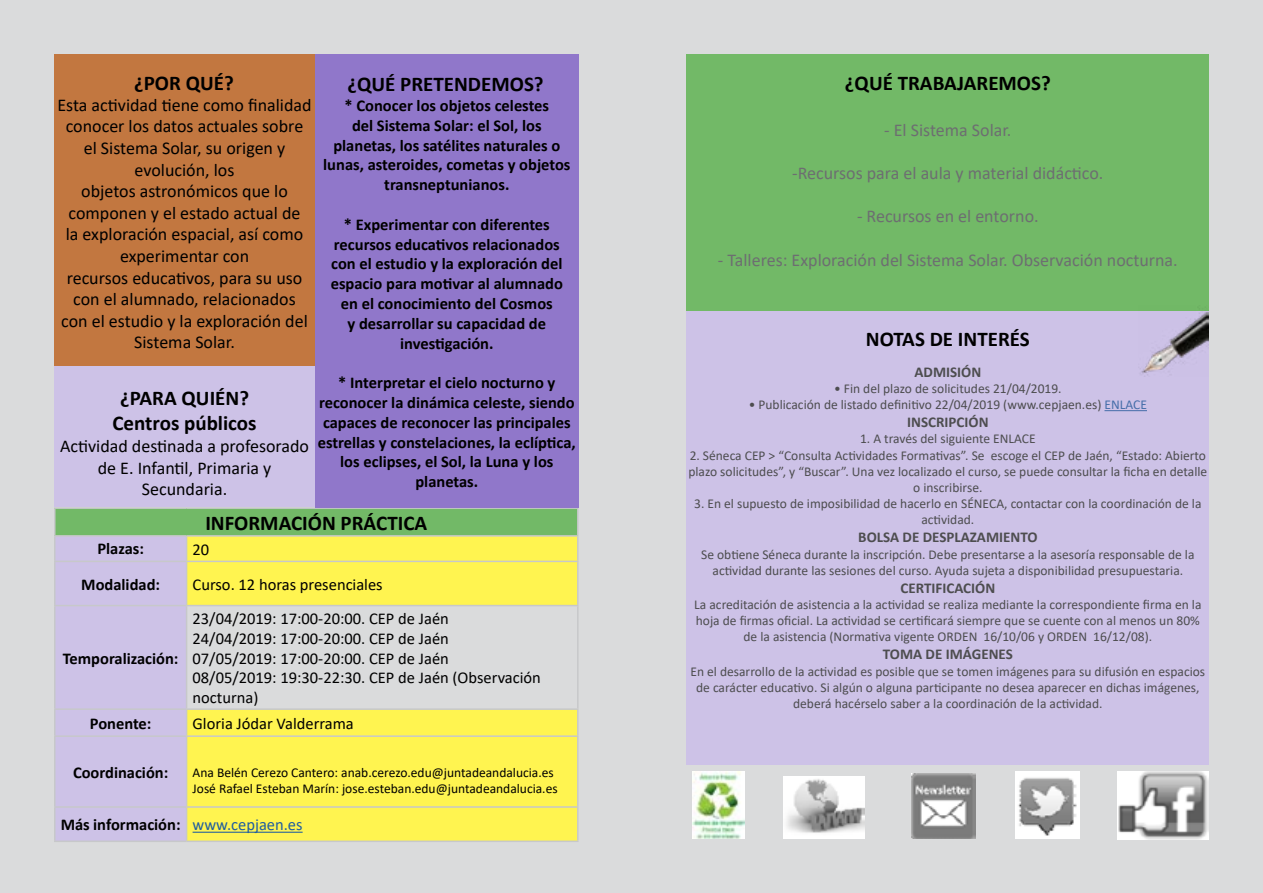
<style>
.page{position:relative;width:1263px;height:893px;background:#dadbdc}
.page>*{position:absolute;margin:0;border:0;box-sizing:border-box;transform-origin:0 0}
.t1{font:700 21px/25.2px "Calibri";color:#000;text-align:center}
.t2{font:18px/21.6px "Calibri";color:#000;text-align:center}
.t3{font:18px "Calibri";color:#6d6e71}
.t4{font:700 16.5px/19.8px "Calibri";color:#000;text-align:center}
.t5{font:16.5px/19.8px "Calibri";color:#000}
.t6{font:700 15px "Calibri";color:#4d4d4f}
.t7{font:13.5px/16.2px "Calibri";color:#4d4d4f;text-align:center}
.t8{font:13.5px/16.2px "Calibri";color:#000}
.s1{font-weight:400;color:#215e9e}
.s2{color:#456da9}
</style>
<div class="page">
<div style="left:55px;top:508px;width:523px;height:28px;background:#72b967"></div>
<svg style="left:187px;top:537px;width:390px;height:304px;fill:#fff450"></svg>
<hr style="left:54px;top:507px;width:133px;height:2px;background:#c7c8ca">
<hr style="left:54px;top:509px;width:2px;height:26px;background:#c7c8ca">
<hr style="left:187px;top:507px;width:391px;height:2px;background:#c7c8ca">
<hr style="left:54px;top:535px;width:133px;height:2px;background:#c7c8ca">
<hr style="left:54px;top:537px;width:2px;height:24px;background:#c7c8ca">
<hr style="left:187px;top:535px;width:391px;height:2px;background:#c7c8ca">
<svg style="left:577px;top:509px;width:1px;height:52px"></svg>
<hr style="left:54px;top:561px;width:133px;height:1px;background:#c7c8ca">
<hr style="left:54px;top:562px;width:2px;height:43px;background:#c7c8ca">
<hr style="left:187px;top:561px;width:391px;height:1px;background:#c7c8ca">
<hr style="left:577px;top:562px;width:1px;height:43px;background:#c7c8ca">
<hr style="left:54px;top:605px;width:133px;height:1px;background:#c7c8ca">
<hr style="left:54px;top:606px;width:2px;height:102px;background:#c7c8ca">
<hr style="left:187px;top:605px;width:391px;height:1px;background:#c7c8ca">
<hr style="left:577px;top:606px;width:1px;height:102px;background:#c7c8ca">
<hr style="left:54px;top:708px;width:133px;height:2px;background:#c7c8ca">
<hr style="left:54px;top:710px;width:2px;height:25px;background:#c7c8ca">
<hr style="left:187px;top:708px;width:391px;height:2px;background:#c7c8ca">
<div style="left:55px;top:536px;width:132px;height:305px;background:#cdc2e7"></div>
<svg style="left:577px;top:710px;width:1px;height:25px"></svg>
<hr style="left:54px;top:735px;width:133px;height:2px;background:#c7c8ca">
<hr style="left:54px;top:737px;width:2px;height:69px;background:#c7c8ca">
<hr style="left:187px;top:735px;width:391px;height:2px;background:#c7c8ca">
<hr style="left:186px;top:737px;width:1px;height:69px;background:#c7c8ca">
<hr style="left:577px;top:737px;width:1px;height:69px;background:#c7c8ca">
<hr style="left:54px;top:806px;width:133px;height:2px;background:#c7c8ca">
<hr style="left:54px;top:808px;width:2px;height:33px;background:#c7c8ca">
<hr style="left:187px;top:806px;width:391px;height:2px;background:#c7c8ca">
<hr style="left:186px;top:808px;width:1px;height:33px;background:#c7c8ca">
<hr style="left:577px;top:808px;width:1px;height:33px;background:#c7c8ca">
<hr style="left:54px;top:841px;width:133px;height:1px;background:#c7c8ca">
<hr style="left:187px;top:841px;width:391px;height:1px;background:#c7c8ca">
<hr style="left:193px;top:832px;width:110px;height:1px;background:#215e9e">
<div style="left:54px;top:54px;width:261px;height:312px;background:#c27740"></div>
<div style="left:54px;top:366px;width:261px;height:141px;background:#cdc2e7"></div>
<div style="left:315px;top:54px;width:263px;height:453px;background:#9077ca"></div>
<div style="left:687px;top:54px;width:522px;height:256px;background:#72b967"></div>
<div style="left:687px;top:311px;width:522px;height:454px;background:#cdc2e7"></div>
<hr style="left:1104px;top:410px;width:43px;height:1px;background:#456da9">
<img style="left:692px;top:772px;width:52px;height:67px">
<img style="left:783px;top:777px;width:81px;height:61px">
<img style="left:912px;top:774px;width:63px;height:65px">
<img style="left:1015px;top:772px;width:64px;height:66px">
<img style="left:1118px;top:772px;width:91px;height:68px">
<img style="left:1138px;top:310px;width:71px;height:65px">
<h1 class="t1" style="left:134px;top:70px;width:101px">¿POR QUÉ?</h1>
<h1 class="t1" style="left:347px;top:71px;width:198px">¿QUÉ PRETENDEMOS?</h1>
<h1 class="t1" style="left:845px;top:70px;width:207px">¿QUÉ TRABAJAREMOS?</h1>
<p class="t2" style="left:58px;top:93px;width:255px">Esta actividad tiene como finalidad conocer los datos actuales sobre el Sistema Solar, su origen y evolución, los<br>objetos astronómicos que lo componen y el estado actual de<br>la exploración espacial, así como experimentar con<br>recursos educativos, para su uso con el alumnado, relacionados<br>con el estudio y la exploración del<br>Sistema Solar.</p>
<h1 class="t1" style="left:112px;top:385px;width:146px">¿PARA QUIÉN?<br>Centros públicos</h1>
<h2 class="t2" style="left:60px;top:435px;width:251px">Actividad destinada a profesorado de E. Infantil, Primaria y<br>Secundaria.</h2>
<p class="t4" style="left:323px;top:95px;width:249px">* Conocer los objetos celestes<br>del Sistema Solar: el Sol, los planetas, los satélites naturales o lunas, asteroides, cometas y objetos transneptunianos.</p>
<p class="t4" style="left:331px;top:214px;width:234px">* Experimentar con diferentes recursos educativos relacionados con el estudio y la exploración del espacio para motivar al alumnado en el conocimiento del Cosmos<br>y desarrollar su capacidad de investigación.</p>
<p class="t4" style="left:318px;top:373px;width:259px">* Interpretar el cielo nocturno y reconocer la dinámica celeste, siendo capaces de reconocer las principales estrellas y constelaciones, la eclíptica, los eclipses, el Sol, la Luna y los planetas.</p>
<h1 class="t1" style="left:205px;top:510px;width:223px">INFORMACIÓN PRÁCTICA</h1>
<p class="t4" style="left:97px;top:539px;width:48px">Plazas:</p>
<p class="t5" style="left:193px;top:539px;width:18px">20</p>
<p class="t4" style="left:81px;top:574px;width:80px">Modalidad:</p>
<p class="t5" style="left:193px;top:574px;width:192px">Curso. 12 horas presenciales</p>
<p class="t4" style="left:63px;top:648px;width:117px">Temporalización:</p>
<p class="t5" style="left:193px;top:608px;width:350px">23/04/2019: 17:00-20:00. CEP de Jaén<br>24/04/2019: 17:00-20:00. CEP de Jaén<br>07/05/2019: 17:00-20:00. CEP de Jaén<br>08/05/2019: 19:30-22:30. CEP de Jaén (Observación nocturna)</p>
<p class="t4" style="left:90px;top:713px;width:63px">Ponente:</p>
<p class="t5" style="left:193px;top:713px;width:163px">Gloria Jódar Valderrama</p>
<p class="t4" style="left:73px;top:762px;width:97px">Coordinación:</p>
<p class="t8" style="left:193px;top:764px;width:367px">Ana Belén Cerezo Cantero: anab.cerezo.edu@juntadeandalucia.es<br>José Rafael Esteban Marín: jose.esteban.edu@juntadeandalucia.es</p>
<p class="t4" style="left:61px;top:815px;width:243px">Más información: <span class="s1">www.cepjaen.es</span></p>
<h2 class="t3" style="left:884px;top:117px;width:129px">- El Sistema Solar.</h2>
<h2 class="t3" style="left:792px;top:161px;width:313px">-Recursos para el aula y material didáctico.</h2>
<h2 class="t3" style="left:857px;top:204px;width:183px">- Recursos en el entorno.</h2>
<h2 class="t3" style="left:718px;top:247px;width:461px">- Talleres: Exploración del Sistema Solar. Observación nocturna.</h2>
<h1 class="t1" style="left:866px;top:326px;width:165px">NOTAS DE INTERÉS</h1>
<p class="t6" style="left:914px;top:361px;width:68px">ADMISIÓN</p>
<p class="t7" style="left:834px;top:380px;width:229px">• Fin del plazo de solicitudes 21/04/2019.</p>
<p class="t7" style="left:749px;top:396px;width:400px">• Publicación de listado definitivo 22/04/2019 (www.cepjaen.es) <span class="s2">ENLACE</span></p>
<p class="t6" style="left:907px;top:412px;width:83px">INSCRIPCIÓN</p>
<p class="t7" style="left:860px;top:430px;width:177px">1. A través del siguiente ENLACE</p>
<p class="t7" style="left:688px;top:447px;width:520px">2. Séneca CEP &gt; “Consulta Actividades Formativas”. Se escoge el CEP de Jaén, “Estado: Abierto plazo solicitudes”, y “Buscar”. Una vez localizado el curso, se puede consultar la ficha en detalle o inscribirse.</p>
<p class="t7" style="left:694px;top:495px;width:509px">3. En el supuesto de imposibilidad de hacerlo en SÉNECA, contactar con la coordinación de la actividad.</p>
<p class="t6" style="left:858px;top:527px;width:181px">BOLSA DE DESPLAZAMIENTO</p>
<p class="t7" style="left:701px;top:546px;width:495px">Se obtiene Séneca durante la inscripción. Debe presentarse a la asesoría responsable de la actividad durante las sesiones del curso. Ayuda sujeta a disponibilidad presupuestaria.</p>
<p class="t6" style="left:900px;top:577px;width:96px">CERTIFICACIÓN</p>
<p class="t7" style="left:694px;top:596px;width:509px">La acreditación de asistencia a la actividad se realiza mediante la correspondiente firma en la hoja de firmas oficial. La actividad se certificará siempre que se cuente con al menos un 80% de la asistencia (Normativa vigente ORDEN 16/10/06 y ORDEN 16/12/08).</p>
<p class="t6" style="left:883px;top:644px;width:131px">TOMA DE IMÁGENES</p>
<p class="t7" style="left:690px;top:663px;width:516px">En el desarrollo de la actividad es posible que se tomen imágenes para su difusión en espacios de carácter educativo. Si algún o alguna participante no desea aparecer en dichas imágenes, deberá hacérselo saber a la coordinación de la actividad.</p>
</div>
